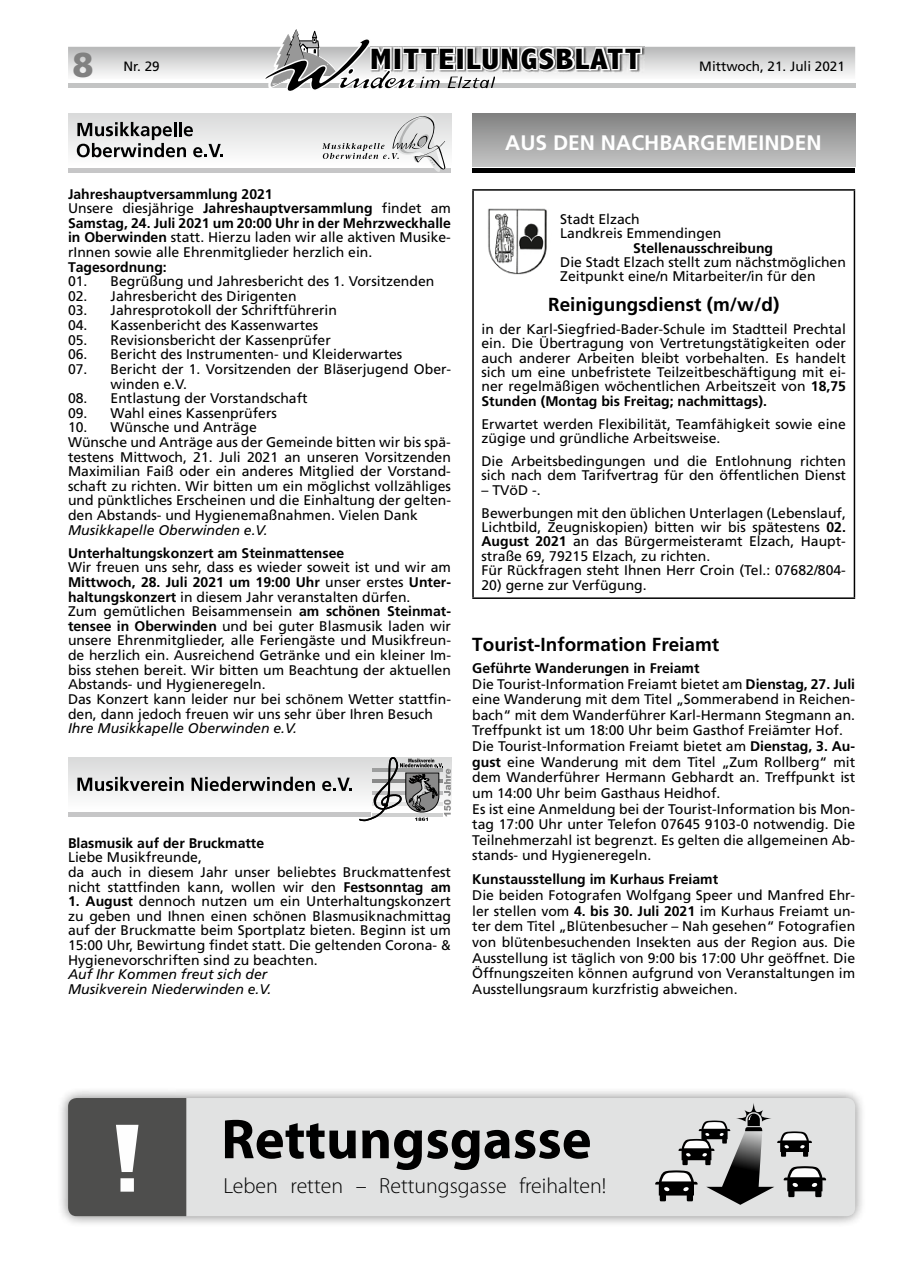
<style>
.page{position:relative;width:902px;height:1280px;background:#fff}
.page>*{position:absolute;margin:0;border:0;box-sizing:border-box;transform-origin:0 0}
.t1{font:700 56.55px "Myriad Pro";color:#000}
.t2{font:900 34.5px "Frutiger";color:#818181}
.t3{font:800 condensed 29.7px "Abadi";letter-spacing:.04em;color:#000;scale:1.15 1}
.t4{font:300 21.9px "Myriad Pro";color:#000}
.t5{font:700 21px "Frutiger";color:#fff}
.t6{font:700 18.9px "Frutiger";color:#000}
.t7{font:13.95px/14.5px "Frutiger";color:#000}
.t8{font:700 13.95px/14.5px "Frutiger";color:#000}
.t9{font:italic 13.95px/14.5px "Frutiger";color:#000}
.t10{font:13.5px "Frutiger";color:#000}
.s1{font-weight:400}
.s2{font-weight:700}
</style>
<div class="page">
<svg style="left:68px;top:29px;width:787px;height:62px"></svg>
<div style="left:68px;top:113px;width:383px;height:52px;background:linear-gradient(to bottom,#d9dada,#fbfbfb)"></div>
<hr style="left:68px;top:168px;width:383px;height:4px;background:#c6c6c7">
<svg style="left:77px;top:122px;width:145px;height:35px"></svg>
<svg style="left:322px;top:113px;width:123px;height:59px"></svg>
<div style="left:68px;top:757px;width:383px;height:52px;background:linear-gradient(to bottom,#d8d9d9,#fcfcfc)"></div>
<hr style="left:68px;top:812px;width:302px;height:4px;background:#c6c6c7">
<svg style="left:77px;top:777px;width:106px;height:14px"></svg>
<svg style="left:191px;top:777px;width:124px;height:14px;background:#8c8c8c"></svg>
<svg style="left:322px;top:778px;width:29px;height:13px"></svg>
<svg style="left:357px;top:757px;width:94px;height:64px"></svg>
<div style="left:472px;top:114px;width:383px;height:52px;background:linear-gradient(to bottom,#828282,#c3c4c4)"></div>
<hr style="left:472px;top:169px;width:383px;height:4px;background:#000">
<hr style="left:472px;top:189px;width:383px;height:2px;background:#000">
<hr style="left:472px;top:191px;width:1px;height:406px;background:#000">
<hr style="left:853px;top:191px;width:2px;height:406px;background:#000">
<hr style="left:472px;top:597px;width:383px;height:2px;background:#000">
<img style="left:488px;top:208px;width:59px;height:67px">
<div style="left:56px;top:1086px;width:810px;height:142px;background:#000;opacity:.5"></div>
<div style="left:68px;top:1098px;width:787px;height:118px;background:#e1e2e2;border-radius:9px"></div>
<svg style="left:68px;top:1098px;width:118px;height:118px;background:#5a5a59"></svg>
<svg style="left:655px;top:1103px;width:171px;height:102px"></svg>
<h2 class="t2" style="left:72px;top:44px;width:23px">8</h2>
<p class="t10" style="left:123px;top:58px;width:38px">Nr. 29</p>
<h3 class="t3" style="left:370px;top:43px;width:237px">MITTEILUNGSBLATT</h3>
<p class="t10" style="left:699px;top:58px;width:147px">Mittwoch, 21. Juli 2021</p>
<h3 class="t5" style="left:505px;top:131px;width:318px">AUS DEN NACHBARGEMEINDEN</h3>
<p class="t8" style="left:68px;top:186px;width:384px">Jahreshauptversammlung 2021<br><span class="s1">Unsere diesjährige</span> Jahreshauptversammlung <span class="s1">findet am </span>Samstag, 24. Juli 2021 um 20:00 Uhr in der Mehrzweckhalle in Oberwinden <span class="s1">statt. Hierzu laden wir alle aktiven Musike&shy;rInnen sowie alle Ehrenmitglieder herzlich ein.</span></p>
<p class="t8" style="left:68px;top:259px;width:100px">Tagesordnung:</p>
<p class="t7" style="left:68px;top:274px;width:368px">01. Begrüßung und Jahresbericht des 1. Vorsitzenden</p>
<p class="t7" style="left:68px;top:289px;width:230px">02. Jahresbericht des Dirigenten</p>
<p class="t7" style="left:68px;top:303px;width:270px">03. Jahresprotokoll der Schriftführerin</p>
<p class="t7" style="left:68px;top:318px;width:252px">04. Kassenbericht des Kassenwartes</p>
<p class="t7" style="left:68px;top:332px;width:264px">05. Revisionsbericht der Kassenprüfer</p>
<p class="t7" style="left:68px;top:347px;width:336px">06. Bericht des Instrumenten- und Kleiderwartes</p>
<p class="t7" style="left:111px;top:362px;width:342px;text-indent:-43px">07. Bericht der 1. Vorsitzenden der Bläserjugend Ober&shy;winden e.V.</p>
<p class="t7" style="left:68px;top:391px;width:241px">08. Entlastung der Vorstandschaft</p>
<p class="t7" style="left:68px;top:405px;width:210px">09. Wahl eines Kassenprüfers</p>
<p class="t7" style="left:68px;top:420px;width:384px">10. Wünsche und Anträge<br>Wünsche und Anträge aus der Gemeinde bitten wir bis spä&shy;testens Mittwoch, 21. Juli 2021 an unseren Vorsitzenden Maximilian Faiß oder ein anderes Mitglied der Vorstand&shy;schaft zu richten. Wir bitten um ein möglichst vollzähliges und pünktliches Erscheinen und die Einhaltung der gelten&shy;den Abstands- und Hygienemaßnahmen. Vielen Dank</p>
<p class="t9" style="left:68px;top:522px;width:201px">Musikkapelle Oberwinden e.V.</p>
<p class="t8" style="left:68px;top:545px;width:278px">Unterhaltungskonzert am Steinmattensee</p>
<p class="t7" style="left:68px;top:560px;width:384px">Wir freuen uns sehr, dass es wieder soweit ist und wir am <span class="s2">Mittwoch, 28. Juli 2021 um 19:00 Uhr</span> unser erstes <span class="s2">Unter&shy;haltungskonzert</span> in diesem Jahr veranstalten dürfen.<br>Zum gemütlichen Beisammensein <span class="s2">am schönen Steinmat&shy;tensee in Oberwinden</span> und bei guter Blasmusik laden wir unsere Ehrenmitglieder, alle Feriengäste und Musikfreun&shy;de herzlich ein. Ausreichend Getränke und ein kleiner Im&shy;biss stehen bereit. Wir bitten um Beachtung der aktuellen Abstands- und Hygieneregeln.<br>Das Konzert kann leider nur bei schönem Wetter stattfin&shy;den, dann jedoch freuen wir uns sehr über Ihren Besuch</p>
<p class="t9" style="left:68px;top:721px;width:230px">Ihre Musikkapelle Oberwinden e.V.</p>
<p class="t8" style="left:68px;top:835px;width:197px">Blasmusik auf der Bruckmatte</p>
<p class="t7" style="left:68px;top:850px;width:384px">Liebe Musikfreunde,<br>da auch in diesem Jahr unser beliebtes Bruckmattenfest nicht stattfinden kann, wollen wir den <span class="s2">Festsonntag am</span></p>
<p class="t7" style="left:68px;top:894px;width:384px;text-align:justify"><span class="s2">1. August</span> dennoch nutzen um ein Unterhaltungskonzert zu geben und Ihnen einen schönen Blasmusiknachmittag auf der Bruckmatte beim Sportplatz bieten. Beginn ist um 15:00 Uhr, Bewirtung findet statt. Die geltenden Corona- &amp; Hygienevorschriften sind zu beachten.</p>
<p class="t9" style="left:68px;top:967px;width:205px">Auf Ihr Kommen freut sich der<br>Musikverein Niederwinden e.V.</p>
<p class="t7" style="left:560px;top:212px;width:162px">Stadt Elzach<br>Landkreis Emmendingen</p>
<p class="t8" style="left:633px;top:240px;width:141px">Stellenausschreibung</p>
<p class="t7" style="left:560px;top:255px;width:287px">Die Stadt Elzach stellt zum nächstmöglichen<br>Zeitpunkt eine/n Mitarbeiter/in für den</p>
<h3 class="t6" style="left:548px;top:293px;width:232px">Reinigungsdienst (m/w/d)</h3>
<p class="t7" style="left:481px;top:322px;width:366px;text-align:justify">in der Karl-Siegfried-Bader-Schule im Stadtteil Prechtal ein. Die Übertragung von Vertretungstätigkeiten oder auch anderer Arbeiten bleibt vorbehalten. Es handelt sich um eine unbefristete Teilzeitbeschäftigung mit ei&shy;ner regelmäßigen wöchentlichen Arbeitszeit von <span class="s2">18,75<br>Stunden (Montag bis Freitag; nachmittags).</span></p>
<p class="t7" style="left:481px;top:416px;width:366px">Erwartet werden Flexibilität, Teamfähigkeit sowie eine zügige und gründliche Arbeitsweise.</p>
<p class="t7" style="left:481px;top:454px;width:366px">Die Arbeitsbedingungen und die Entlohnung richten sich nach dem Tarifvertrag für den öffentlichen Dienst</p>
<p class="t7" style="left:481px;top:478px;width:366px;line-height:23px">– TVöD -.<br>Bewerbungen mit den üblichen Unterlagen (Lebenslauf,</p>
<p class="t7" style="left:481px;top:520px;width:366px">Lichtbild, Zeugniskopien) bitten wir bis spätestens <span class="s2">02.<br>August 2021</span> an das Bürgermeisteramt Elzach, Haupt&shy;straße 69, 79215 Elzach, zu richten.<br>Für Rückfragen steht Ihnen Herr Croin (Tel.: 07682/804-</p>
<p class="t7" style="left:481px;top:577px;width:167px">20) gerne zur Verfügung.</p>
<h3 class="t6" style="left:472px;top:633px;width:248px">Tourist-Information Freiamt</h3>
<p class="t7" style="left:472px;top:660px;width:384px;line-height:15.6px"><span class="s2">Geführte Wanderungen in Freiamt<br></span>Die Tourist-Information Freiamt bietet am <span class="s2">Dienstag, 27. Juli </span>eine Wanderung mit dem Titel „Sommerabend in Reichen&shy;bach“ mit dem Wanderführer Karl-Hermann Stegmann an.<br>Treffpunkt ist um 18:00 Uhr beim Gasthof Freiämter Hof.<br>Die Tourist-Information Freiamt bietet am <span class="s2">Dienstag, 3. Au&shy;gust</span> eine Wanderung mit dem Titel „Zum Rollberg“ mit dem Wanderführer Hermann Gebhardt an. Treffpunkt ist um 14:00 Uhr beim Gasthaus Heidhof.<br>Es ist eine Anmeldung bei der Tourist-Information bis Mon&shy;tag 17:00 Uhr unter Telefon 07645 9103-0 notwendig. Die Teilnehmerzahl ist begrenzt. Es gelten die allgemeinen Ab&shy;stands- und Hygieneregeln.</p>
<p class="t8" style="left:472px;top:872px;width:247px">Kunstausstellung im Kurhaus Freiamt</p>
<p class="t7" style="left:472px;top:887px;width:384px;line-height:15.6px;text-align:justify">Die beiden Fotografen Wolfgang Speer und Manfred Ehr&shy;ler stellen vom <span class="s2">4. bis 30. Juli 2021</span> im Kurhaus Freiamt un&shy;ter dem Titel „Blütenbesucher – Nah gesehen“ Fotografien von blütenbesuchenden Insekten aus der Region aus. Die Ausstellung ist täglich von 9:00 bis 17:00 Uhr geöffnet. Die Öffnungszeiten können aufgrund von Veranstaltungen im Ausstellungsraum kurzfristig abweichen.</p>
<h1 class="t1" style="left:221px;top:1102px;width:372px">rettungsgasse</h1>
<h3 class="t4" style="left:223px;top:1173px;width:384px">Leben retten – Rettungsgasse freihalten!</h3>
</div>
